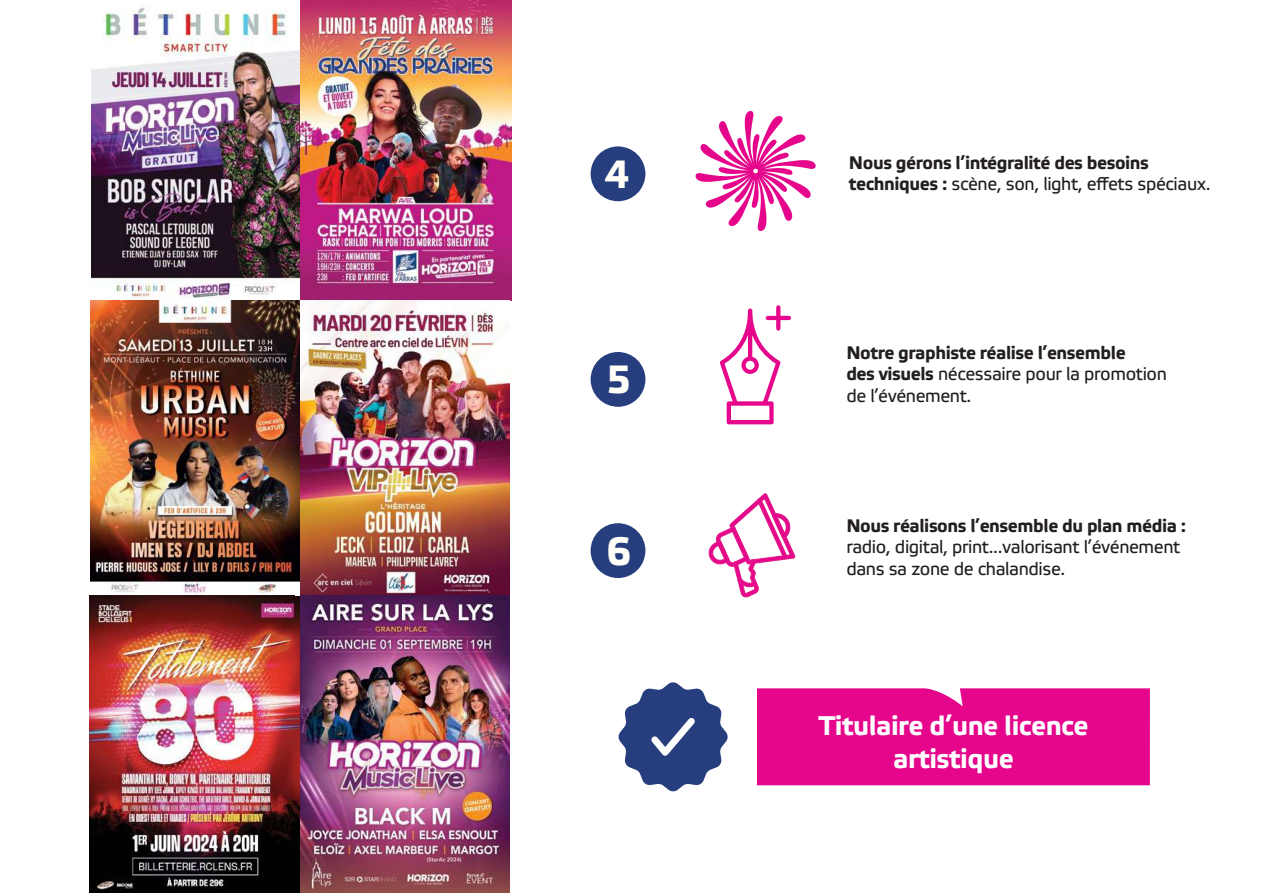
<style>
.page{position:relative;width:1263px;height:893px;background:#fff}
.page>*{position:absolute;margin:0;border:0;box-sizing:border-box;transform-origin:0 0}
.t1{font:700 39.45px "Etelka Text Pro";color:#fffef7}
.t2{font:700 27px/32.4px "Etelka Text Pro";letter-spacing:-.02em;color:#fff;text-align:center}
.t3{font:700 18.15px/21.6px "Etelka Text Pro";letter-spacing:-.025em;color:#231f20}
.t4{font:18.15px/21.6px "Etelka Text Pro";letter-spacing:-.025em;color:#231f20}
.s1{font-weight:400}
</style>
<div class="page">
<img style="left:299px;top:0;width:212px;height:893px">
<img style="left:91px;top:7px;width:208px;height:292px">
<div style="left:757px;top:688px;width:393px;height:97px;background:#e5068c"></div>
<svg style="left:913px;top:688px;width:50px;height:18px"></svg>
<div style="left:591px;top:146px;width:54px;height:55px;background:#263d7e;border-radius:50%"></div>
<div style="left:591px;top:352px;width:54px;height:55px;background:#263d7e;border-radius:50%"></div>
<div style="left:591px;top:523px;width:54px;height:55px;background:#263d7e;border-radius:50%"></div>
<svg style="left:695px;top:111px;width:121px;height:120px"></svg>
<svg style="left:719px;top:305px;width:72px;height:119px"></svg>
<svg style="left:708px;top:493px;width:88px;height:105px"></svg>
<svg style="left:618px;top:682px;width:110px;height:110px"></svg>
<img style="left:90px;top:300px;width:209px;height:593px">
<h1 class="t1" style="left:605px;top:152px;width:26px">4</h1>
<h1 class="t1" style="left:606px;top:358px;width:26px">5</h1>
<h1 class="t1" style="left:606px;top:529px;width:26px">6</h1>
<p class="t3" style="left:849px;top:153px;width:363px">Nous gérons l’intégralité des besoins techniques : <span class="s1">scène, son, light, effets spéciaux.</span></p>
<p class="t3" style="left:846px;top:343px;width:322px">Notre graphiste réalise l’ensemble<br>des visuels <span class="s1">nécessaire pour la promotion de l’événement.</span></p>
<p class="t3" style="left:846px;top:516px;width:341px">Nous réalisons l’ensemble du plan média :</p>
<p class="t4" style="left:846px;top:537px;width:336px">radio, digital, print...valorisant l’événement dans sa zone de chalandise.</p>
<h2 class="t2" style="left:818px;top:711px;width:272px">Titulaire d’une licence artistique</h2>
</div>
